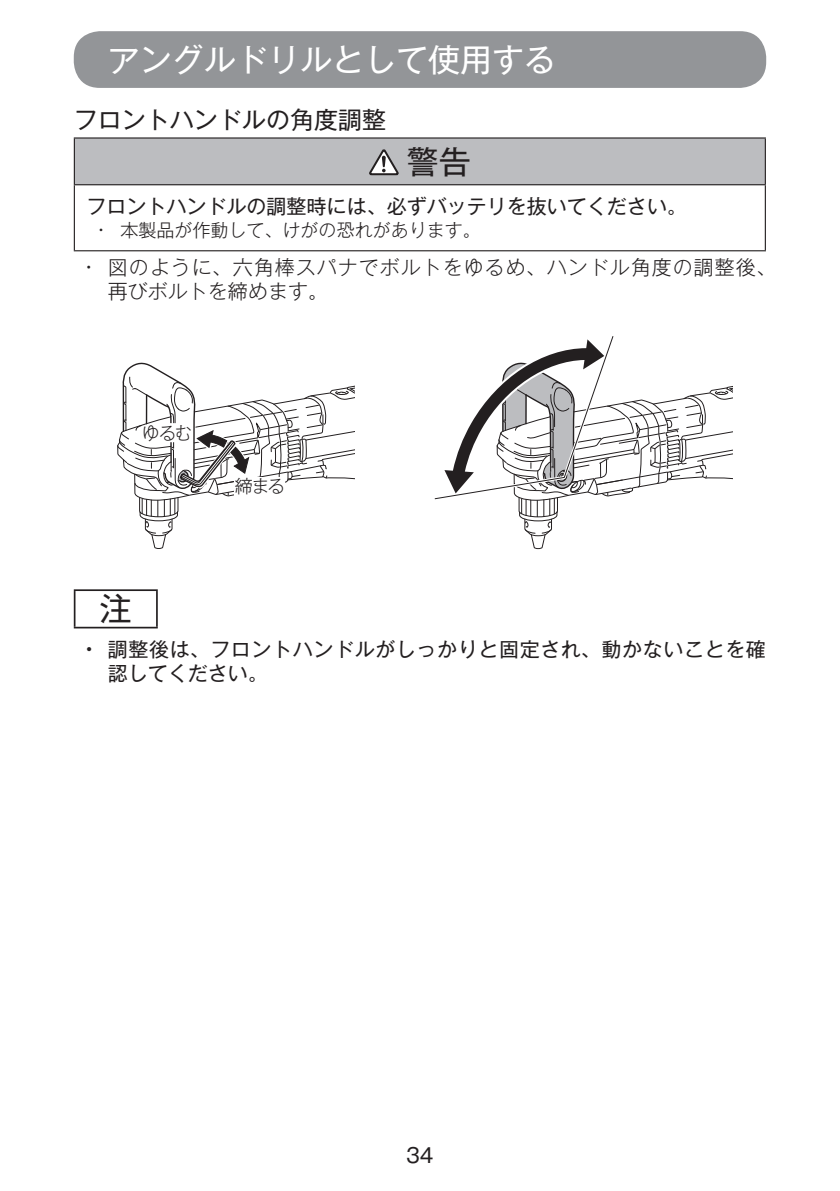
<style>
.page{position:relative;width:840px;height:1191px;background:#fff}
.page>*{position:absolute;margin:0;border:0;box-sizing:border-box;transform-origin:0 0}
.t1{font:32px "Gothic MB101 Pro";color:#fff}
.t2{font:32px "Gothic MB101 Pro";color:#231f20}
.t3{font:24px "Gothic MB101 Pro";color:#231f20}
.t4{font:300 20px/24px "Gothic MB101 Pro";letter-spacing:.05em;color:#231f20}
.t5{font:20px/24px "Gothic MB101 Pro";letter-spacing:.03em;color:#231f20}
.t6{font:20px "Gothic MB101 Pro";color:#231f20}
.t7{font:300 18px "Gothic MB101 Pro";color:#231f20}
.s1{font-weight:500}
</style>
<div class="page">
<div style="left:74px;top:31px;width:691px;height:57px;background:#939598;border-radius:26px"></div>
<div style="left:74px;top:138px;width:690px;height:47px;background:#bcbdc0"></div>
<hr style="left:74px;top:185px;width:1px;height:65px;background:#231f20">
<hr style="left:764px;top:185px;width:1px;height:65px;background:#231f20">
<hr style="left:74px;top:137px;width:691px;height:2px;background:#231f20">
<hr style="left:74px;top:139px;width:1px;height:45px;background:#231f20">
<hr style="left:764px;top:139px;width:1px;height:45px;background:#231f20">
<hr style="left:74px;top:184px;width:691px;height:1px;background:#231f20">
<hr style="left:74px;top:250px;width:691px;height:1px;background:#231f20">
<svg style="left:369px;top:149px;width:29px;height:26px"></svg>
<svg style="left:434px;top:336px;width:297px;height:213px"></svg>
<svg style="left:117px;top:362px;width:237px;height:187px"></svg>
<hr style="left:74px;top:589px;width:84px;height:2px;background:#231f20">
<hr style="left:74px;top:591px;width:1px;height:36px;background:#231f20">
<hr style="left:156px;top:591px;width:2px;height:36px;background:#231f20">
<hr style="left:74px;top:627px;width:84px;height:1px;background:#231f20">
<h1 class="t1" style="left:108px;top:33px;width:450px">アングルドリルとして使用する</h1>
<p class="t3" style="left:74px;top:100px;width:313px">フロントハンドルの角度調整</p>
<h1 class="t2" style="left:406px;top:135px;width:65px">警告</h1>
<p class="t6" style="left:86px;top:190px;width:601px">フロントハンドルの調整時には、必ずバッテリを抜いてください。</p>
<p class="t7" style="left:98px;top:215px;width:384px">• 本製品が作動して、けがの恐れがあります。</p>
<p class="t4" style="left:108px;top:252px;width:669px;text-indent:-23px">• 図のように、六角棒スパナでボルトをゆるめ、ハンドル角度の調整後、再びボルトを締めます。</p>
<p class="t7" style="left:142px;top:418px;width:52px">ゆるむ</p>
<p class="t7" style="left:235px;top:471px;width:52px">締まる</p>
<h1 class="t2" style="left:100px;top:582px;width:33px">注</h1>
<p class="t5" style="left:108px;top:635px;width:659px;text-indent:-23px"><span class="s1">•</span> 調整後は、フロントハンドルがしっかりと固定され、動かないことを確認してください。</p>
<p class="t6" style="left:406px;top:1139px;width:29px">34</p>
</div>
